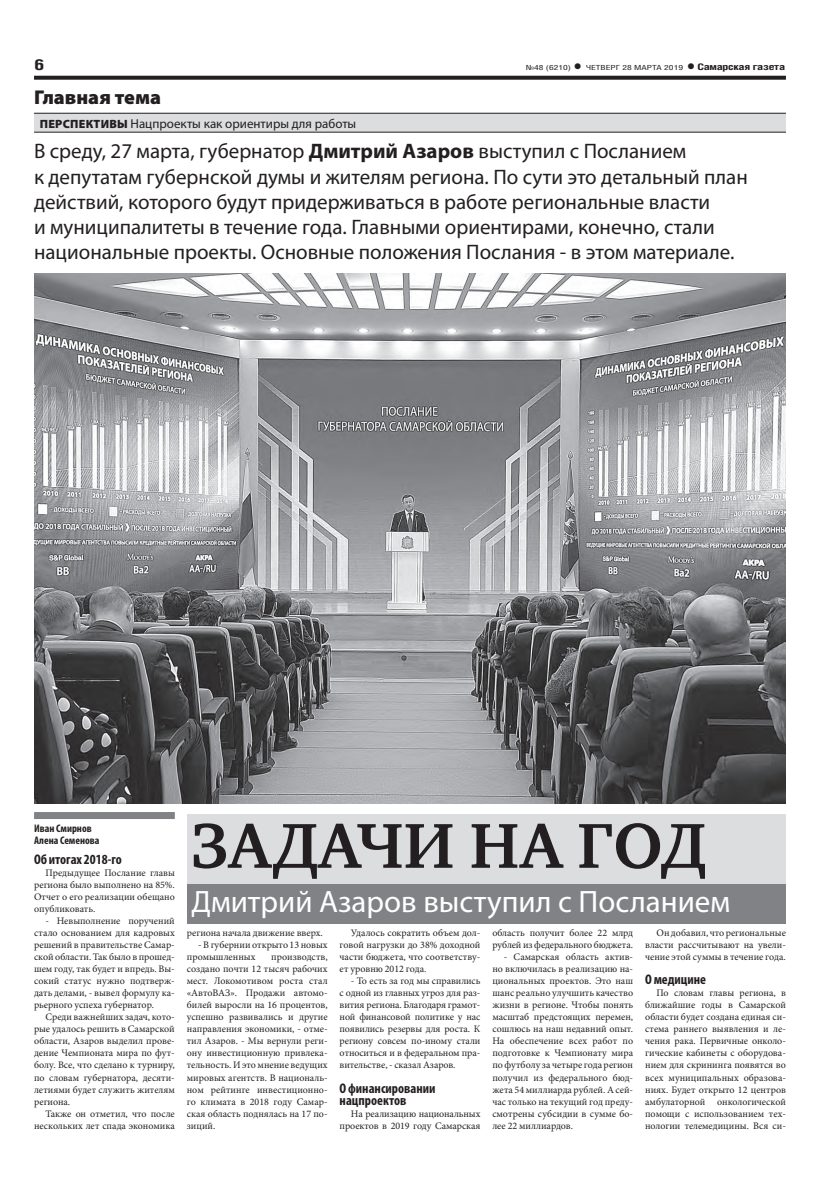
<style>
.page{position:relative;width:820px;height:1191px;background:#fff}
.page>*{position:absolute;margin:0;border:0;box-sizing:border-box;transform-origin:0 0}
.заголовок{font:700 65px "Charter C";color:#231f20}
.подзаголовок{font:31px "Myriad Pro";color:#fff}
.подзаголовок-2{font:21px/25.2px "Myriad Pro";color:#231f20}
.рубрика{font:900 20px "Myriad Pro";color:#231f20}
.t1{font:700 15px "Helios Cond";color:#231f20;scale:1.4 1}
.ЗАГ_в_ТЕКСТЕ{font:700 condensed 14px/12px "Myriad Pro";color:#231f20}
.надзаголовок{font:13px "Myriad Pro";color:#231f20}
.автор_чб{font:700 condensed 11px/12px "Myriad Pro";color:#231f20}
.ОСНОВНОЙ{font:10px/12px "Minion Pro";color:#231f20;text-align:justify}
.t2{font:7px "Helios Cond";color:#231f20;scale:1.4 1}
.s1{font-weight:700;font-size:16px}
.s2{font-weight:700;font-size:9px}
.s3{font-weight:900;font-size:12px}
.s4{font-weight:700}
</style>
<div class="page">
<svg style="left:34px;top:76px;width:751px;height:4px;background:#322f2f"></svg>
<div style="left:34px;top:113px;width:751px;height:19px;background:#dcdddf"></div>
<hr style="left:34px;top:113px;width:751px;height:1px;background:#231f20">
<hr style="left:34px;top:132px;width:751px;height:1px;background:#231f20">
<img style="left:34px;top:274px;width:751px;height:530px">
<div style="left:34px;top:812px;width:141px;height:7px;background:#808285"></div>
<div style="left:187px;top:814px;width:598px;height:70px;background:#dcdddf"></div>
<div style="left:187px;top:884px;width:598px;height:40px;background:#808285"></div>
<p class="t1" style="left:34px;top:55px;width:9px">6</p>
<p class="t2" style="left:525px;top:63px;width:187px">№48 (6210) <span class="s1">•</span> ЧЕТВЕРГ 28 МАРТА 2019 <span class="s1">•</span> <span class="s2">Самарская газета</span></p>
<p class="рубрика" style="left:34px;top:85px;width:128px">Главная тема</p>
<p class="надзаголовок" style="left:40px;top:115px;width:318px"><span class="s3">ПЕРСПЕКТИВЫ</span> Нацпроекты как ориентиры для работы</p>
<p class="подзаголовок-2" style="left:34px;top:138px;width:715px">В среду, 27 марта, губернатор <span class="s4">Дмитрий Азаров</span> выступил с Посланием<br>к депутатам губернской думы и жителям региона. По сути это детальный план действий, которого будут придерживаться в работе региональные власти<br>и муниципалитеты в течение года. Главными ориентирами, конечно, стали национальные проекты. Основные положения Послания - в этом материале.</p>
<p class="автор_чб" style="left:34px;top:822px;width:67px">Иван Смирнов<br>Алена Семенова</p>
<p class="ЗАГ_в_ТЕКСТЕ" style="left:34px;top:853px;width:89px">Об итогах 2018-го</p>
<p class="ОСНОВНОЙ" style="left:34px;top:867px;width:142px;text-indent:11px">Предыдущее Послание главы региона было выполнено на 85%.<br>Отчет о его реализации обещано опубликовать.</p>
<p class="ОСНОВНОЙ" style="left:34px;top:915px;width:142px;text-indent:11px">- Невыполнение поручений стало основанием для кадровых решений в правительстве Самар&shy;ской области. Так было в прошед&shy;шем году, так будет и впредь. Вы&shy;сокий статус нужно подтверж&shy;дать делами, - вывел формулу ка&shy;рьерного успеха губернатор.</p>
<p class="ОСНОВНОЙ" style="left:34px;top:1011px;width:142px;text-indent:11px">Среди важнейших задач, кото&shy;рые удалось решить в Самарской области, Азаров выделил прове&shy;дение Чемпионата мира по фут&shy;болу. Все, что сделано к турниру, по словам губернатора, десяти&shy;летиями будет служить жителям региона.</p>
<p class="ОСНОВНОЙ" style="left:34px;top:1107px;width:142px;text-align:right">Также он отметил, что после нескольких лет спада экономика</p>
<p class="заголовок" style="left:191px;top:810px;width:516px">ЗАДАЧИ НА ГОД</p>
<p class="подзаголовок" style="left:191px;top:882px;width:540px">Дмитрий Азаров выступил с Посланием</p>
<p class="ОСНОВНОЙ" style="left:187px;top:927px;width:137px">региона начала движение вверх.</p>
<p class="ОСНОВНОЙ" style="left:187px;top:939px;width:142px;text-indent:11px">- В губернии открыто 13 новых промышленных</p>
<p class="ОСНОВНОЙ" style="left:187px;top:951px;width:142px;text-indent:84px">производств, создано почти 12 тысяч рабочих мест. Локомотивом роста стал «АвтоВАЗ». Продажи автомо&shy;билей выросли на 16 процентов, успешно развивались и другие направления экономики, - отме&shy;тил Азаров. - Мы вернули реги&shy;ону инвестиционную привлека&shy;тельность. И это мнение ведущих мировых агентств. В националь&shy;ном рейтинге инвестиционно&shy;го климата в 2018 году Самар&shy;ская область поднялась на 17 по&shy;зиций.</p>
<p class="ОСНОВНОЙ" style="left:339px;top:927px;width:142px;text-indent:11px">Удалось сократить объем дол&shy;говой нагрузки до 38% доходной части бюджета, что соответству&shy;ет уровню 2012 года.</p>
<p class="ОСНОВНОЙ" style="left:339px;top:975px;width:142px;text-indent:11px">- То есть за год мы справились с одной из главных угроз для раз&shy;вития региона. Благодаря грамот&shy;ной финансовой политике у нас появились резервы для роста. К региону совсем по-иному стали относиться и в федеральном пра&shy;вительстве, - сказал Азаров.</p>
<p class="ЗАГ_в_ТЕКСТЕ" style="left:339px;top:1081px;width:97px">О финансировании нацпроектов</p>
<p class="ОСНОВНОЙ" style="left:339px;top:1107px;width:142px;text-align:right">На реализацию национальных проектов в 2019 году Самарская</p>
<p class="ОСНОВНОЙ" style="left:492px;top:927px;width:142px">область получит более 22 млрд рублей из федерального бюджета.</p>
<p class="ОСНОВНОЙ" style="left:492px;top:951px;width:142px;text-indent:11px">- Самарская область актив&shy;но включилась в реализацию на&shy;циональных проектов. Это наш шанс реально улучшить качество жизни в регионе. Чтобы понять масштаб предстоящих перемен, сошлюсь на наш недавний опыт.<br>На обеспечение всех работ по подготовке к Чемпионату мира по футболу за четыре года регион получил из федерального бюд&shy;жета 54 миллиарда рублей. А сей&shy;час только на текущий год преду&shy;смотрены субсидии в сумме бо&shy;лее 22 миллиардов.</p>
<p class="ОСНОВНОЙ" style="left:645px;top:927px;width:142px;text-indent:11px">Он добавил, что региональные власти рассчитывают на увели&shy;чение этой суммы в течение года.</p>
<p class="ЗАГ_в_ТЕКСТЕ" style="left:645px;top:973px;width:62px">О медицине</p>
<p class="ОСНОВНОЙ" style="left:645px;top:987px;width:142px;text-indent:11px">По словам главы региона, в ближайшие годы в Самарской области будет создана единая си&shy;стема раннего выявления и ле&shy;чения рака. Первичные онколо&shy;гические кабинеты с оборудова&shy;нием для скрининга появятся во всех муниципальных образова&shy;ниях. Будет открыто 12 центров амбулаторной онкологической помощи с использованием тех&shy;нологии телемедицины. Вся си-</p>
</div>
